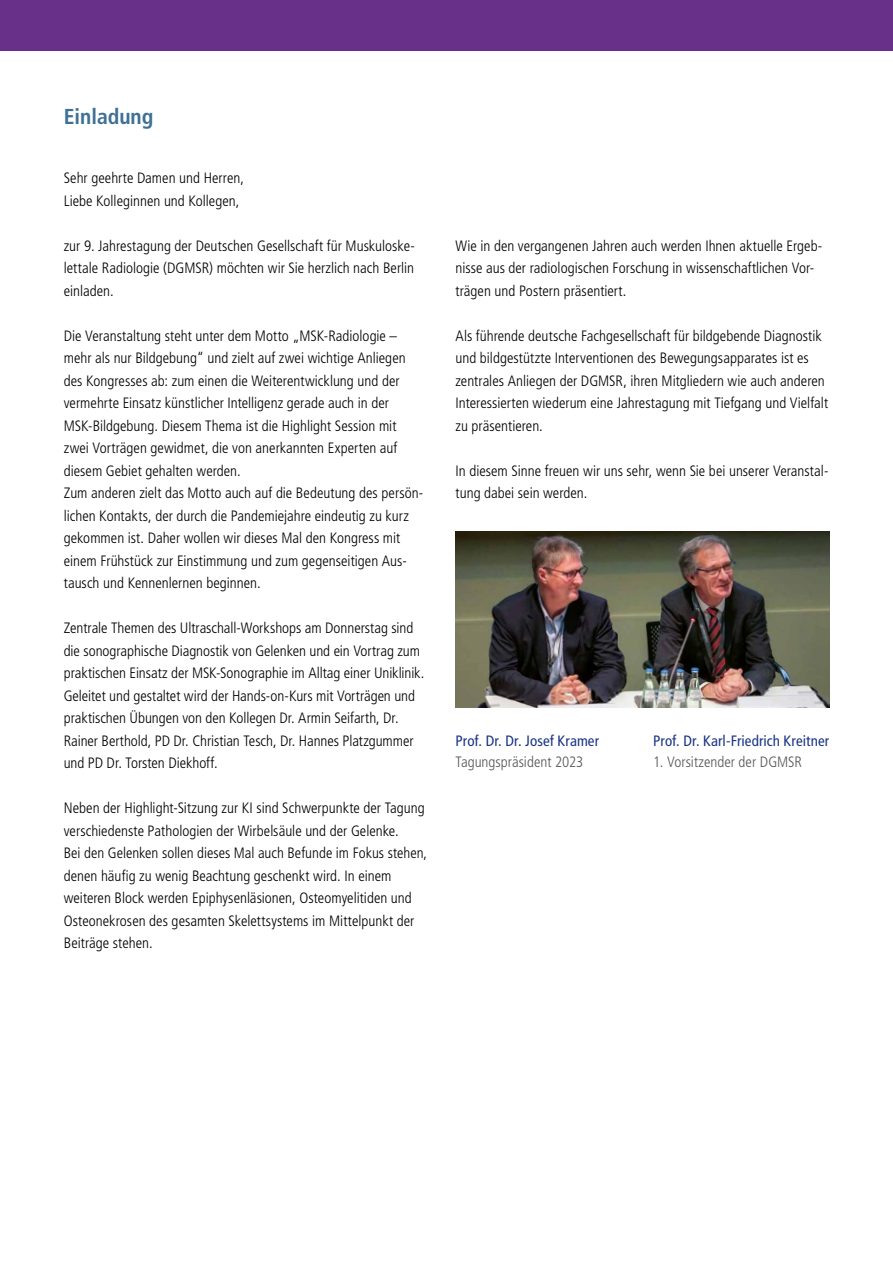
<style>
.page{position:relative;width:893px;height:1263px;background:#fff}
.page>*{position:absolute;margin:0;border:0;box-sizing:border-box;transform-origin:0 0}
.t1{font:700 condensed 21.6px "Frutiger LT Std";color:#3e7096}
.t2{font:300 condensed 15px/22.5px "Frutiger LT Std";color:#000}
.t3{font:condensed 15px "Frutiger LT Std";letter-spacing:.005em;color:#1a3484}
.t4{font:300 condensed 15px "Frutiger LT Std";color:#555756}
</style>
<div class="page">
<div style="left:0;top:0;width:893px;height:51px;background:#693089"></div>
<img style="left:455px;top:531px;width:374px;height:176px">
<h1 class="t1" style="left:64px;top:104px;width:91px">Einladung</h1>
<p class="t2" style="left:64px;top:167px;width:182px">Sehr geehrte Damen und Herren,<br>Liebe Kolleginnen und Kollegen,</p>
<p class="t2" style="left:64px;top:234px;width:352px;text-align:justify">zur 9. Jahrestagung der Deutschen Gesellschaft für Muskuloske&shy;lettale Radiologie (DGMSR) möchten wir Sie herzlich nach Berlin einladen.</p>
<p class="t2" style="left:64px;top:324px;width:361px">Die Veranstaltung steht unter dem Motto „MSK-Radiologie – mehr als nur Bildgebung“ und zielt auf zwei wichtige Anliegen des Kongresses ab: zum einen die Weiterentwicklung und der vermehrte Einsatz künstlicher Intelligenz gerade auch in der MSK-Bildgebung. Diesem Thema ist die Highlight Session mit zwei Vorträgen gewidmet, die von anerkannten Experten auf diesem Gebiet gehalten werden.<br>Zum anderen zielt das Motto auch auf die Bedeutung des persön&shy;lichen Kontakts, der durch die Pandemiejahre eindeutig zu kurz gekommen ist. Daher wollen wir dieses Mal den Kongress mit einem Frühstück zur Einstimmung und zum gegenseitigen Aus&shy;tausch und Kennenlernen beginnen.</p>
<p class="t2" style="left:64px;top:617px;width:362px">Zentrale Themen des Ultraschall-Workshops am Donnerstag sind die sonographische Diagnostik von Gelenken und ein Vortrag zum praktischen Einsatz der MSK-Sonographie im Alltag einer Uniklinik.<br>Geleitet und gestaltet wird der Hands-on-Kurs mit Vorträgen und praktischen Übungen von den Kollegen Dr. Armin Seifarth, Dr.<br>Rainer Berthold, PD Dr. Christian Tesch, Dr. Hannes Platzgummer und PD Dr. Torsten Diekhoff.</p>
<p class="t2" style="left:64px;top:797px;width:365px">Neben der Highlight-Sitzung zur KI sind Schwerpunkte der Tagung verschiedenste Pathologien der Wirbelsäule und der Gelenke.<br>Bei den Gelenken sollen dieses Mal auch Befunde im Fokus stehen, denen häufig zu wenig Beachtung geschenkt wird. In einem weiteren Block werden Epiphysenläsionen, Osteomyelitiden und Osteonekrosen des gesamten Skelettsystems im Mittelpunkt der Beiträge stehen.</p>
<p class="t2" style="left:455px;top:234px;width:368px">Wie in den vergangenen Jahren auch werden Ihnen aktuelle Ergeb&shy;nisse aus der radiologischen Forschung in wissenschaftlichen Vor&shy;trägen und Postern präsentiert.</p>
<p class="t2" style="left:455px;top:324px;width:374px">Als führende deutsche Fachgesellschaft für bildgebende Diagnostik und bildgestützte Interventionen des Bewegungsapparates ist es zentrales Anliegen der DGMSR, ihren Mitgliedern wie auch anderen Interessierten wiederum eine Jahrestagung mit Tiefgang und Vielfalt zu präsentieren.</p>
<p class="t2" style="left:455px;top:459px;width:374px">In diesem Sinne freuen wir uns sehr, wenn Sie bei unserer Veranstal&shy;tung dabei sein werden.</p>
<p class="t3" style="left:455px;top:732px;width:145px">Prof. Dr. Dr. Josef Kramer</p>
<p class="t4" style="left:455px;top:753px;width:130px">Tagungspräsident 2023</p>
<p class="t3" style="left:653px;top:732px;width:177px">Prof. Dr. Karl-Friedrich Kreitner</p>
<p class="t4" style="left:653px;top:753px;width:150px">1. Vorsitzender der DGMSR</p>
</div>
